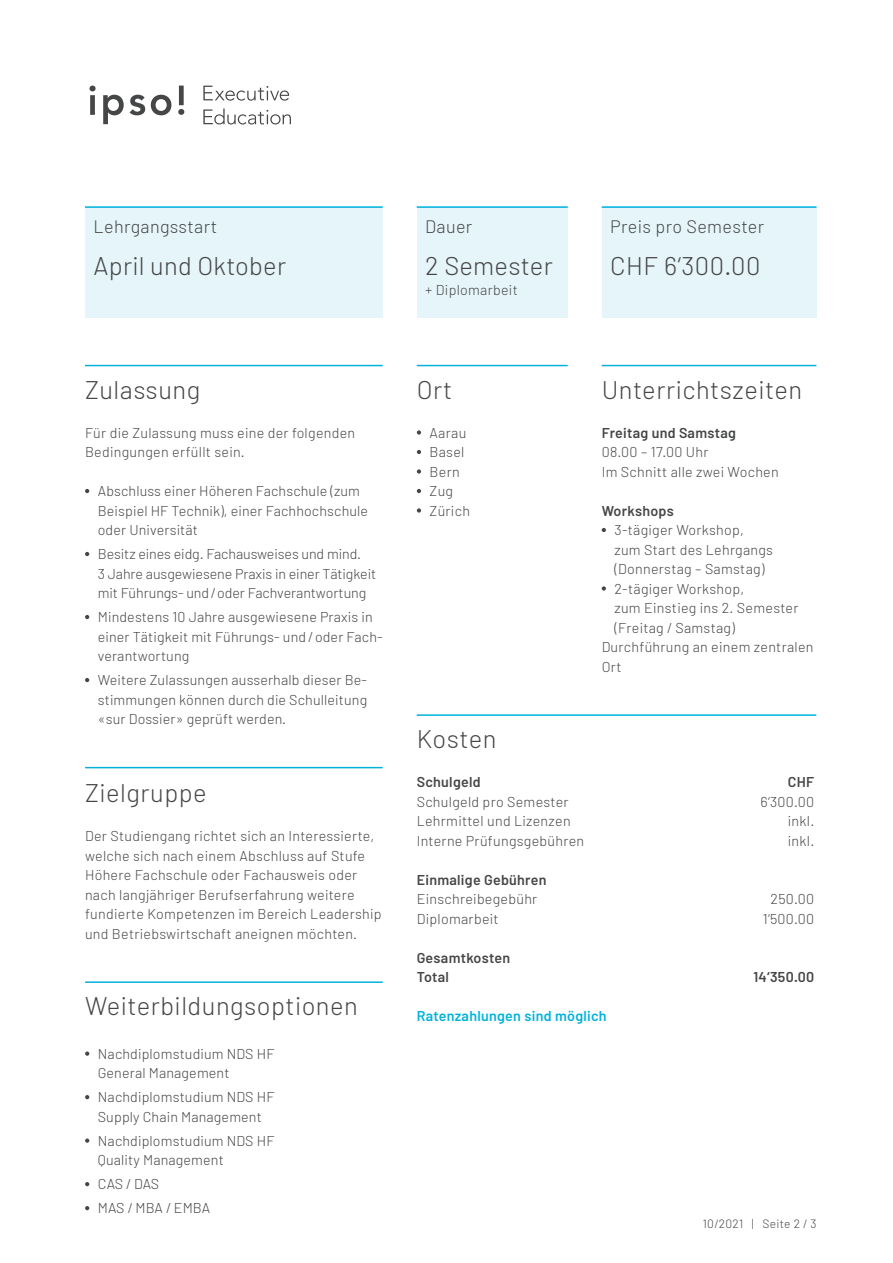
<style>
.page{position:relative;width:893px;height:1263px;background:#fff}
.page>*{position:absolute;margin:0;border:0;box-sizing:border-box;transform-origin:0 0}
.t1{font:300 25.5px "Barlow";letter-spacing:.02em;color:#454647}
.t2{font:300 18px "Barlow";letter-spacing:.02em;color:#454647}
.t3{font:300 14.25px/19.5px "Barlow";letter-spacing:.02em;color:#454647}
.t4{font:300 14.25px/19.5px "Barlow";letter-spacing:-.005em;color:#454647}
.t5{font:600 14.25px/19.5px "Barlow";letter-spacing:.02em;color:#454647}
.t6{font:600 14.25px "Barlow";letter-spacing:.02em;color:#00b2dd}
.t7{font:300 14.25px/24px "Barlow";letter-spacing:-.01em;color:#454647}
.t8{font:300 12px "Barlow";letter-spacing:.03em;color:#454647}
</style>
<div class="page">
<div style="left:85px;top:207px;width:298px;height:111px;background:#e5f5fa"></div>
<div style="left:417px;top:207px;width:151px;height:111px;background:#e5f5fa"></div>
<div style="left:602px;top:206px;width:214px;height:111px;background:#e5f5fa"></div>
<hr style="left:85px;top:206px;width:298px;height:2px;background:#00b2dd">
<hr style="left:417px;top:206px;width:151px;height:2px;background:#00b2dd">
<hr style="left:602px;top:206px;width:214px;height:2px;background:#00b2dd">
<hr style="left:85px;top:767px;width:298px;height:1px;background:#00b2dd">
<hr style="left:85px;top:365px;width:298px;height:1px;background:#00b2dd">
<svg style="left:85px;top:489px;width:4px;height:4px"></svg>
<svg style="left:85px;top:552px;width:4px;height:4px"></svg>
<svg style="left:85px;top:615px;width:4px;height:4px"></svg>
<svg style="left:85px;top:678px;width:4px;height:4px"></svg>
<hr style="left:85px;top:981px;width:298px;height:2px;background:#00b2dd">
<svg style="left:85px;top:1051px;width:4px;height:5px"></svg>
<svg style="left:85px;top:1095px;width:4px;height:4px"></svg>
<svg style="left:85px;top:1138px;width:4px;height:5px"></svg>
<svg style="left:85px;top:1182px;width:4px;height:4px"></svg>
<svg style="left:85px;top:1206px;width:4px;height:4px"></svg>
<hr style="left:417px;top:365px;width:151px;height:1px;background:#00b2dd">
<svg style="left:417px;top:430px;width:4px;height:5px"></svg>
<svg style="left:417px;top:450px;width:4px;height:4px"></svg>
<svg style="left:417px;top:469px;width:4px;height:5px"></svg>
<svg style="left:417px;top:489px;width:4px;height:4px"></svg>
<svg style="left:417px;top:508px;width:4px;height:5px"></svg>
<hr style="left:417px;top:714px;width:399px;height:2px;background:#00b2dd">
<svg style="left:602px;top:528px;width:4px;height:4px"></svg>
<svg style="left:602px;top:586px;width:4px;height:5px"></svg>
<hr style="left:602px;top:365px;width:214px;height:1px;background:#00b2dd">
<svg style="left:89px;top:86px;width:7px;height:29px"></svg>
<svg style="left:178px;top:86px;width:6px;height:29px"></svg>
<svg style="left:151px;top:95px;width:20px;height:20px"></svg>
<svg style="left:103px;top:95px;width:21px;height:29px"></svg>
<svg style="left:130px;top:95px;width:15px;height:20px"></svg>
<svg style="left:203px;top:86px;width:86px;height:15px"></svg>
<svg style="left:203px;top:108px;width:88px;height:16px"></svg>
<p class="t2" style="left:94px;top:216px;width:125px">Lehrgangsstart</p>
<h1 class="t1" style="left:94px;top:250px;width:194px">April und Oktober</h1>
<h1 class="t1" style="left:85px;top:374px;width:117px">Zulassung</h1>
<p class="t3" style="left:85px;top:423px;width:272px">Für die Zulassung muss eine der folgenden<br>Bedingungen erfüllt sein.</p>
<p class="t3" style="left:98px;top:481px;width:272px">Abschluss einer Höheren Fachschule (zum<br>Beispiel HF Technik), einer Fachhochschule oder Universität</p>
<p class="t4" style="left:98px;top:544px;width:280px">Besitz eines eidg. Fachausweises und mind.<br>3 Jahre ausgewiesene Praxis in einer Tätigkeit mit Führungs- und/oder Fachverantwortung</p>
<p class="t3" style="left:98px;top:607px;width:286px">Mindestens 10 Jahre ausgewiesene Praxis in einer Tätigkeit mit Führungs- und / oder Fach&shy;verantwortung</p>
<p class="t3" style="left:98px;top:670px;width:271px;text-align:justify">Weitere Zulassungen ausserhalb dieser Be&shy;stimmungen können durch die Schulleitung «sur Dossier» geprüft werden.</p>
<h1 class="t1" style="left:85px;top:777px;width:123px">Zielgruppe</h1>
<p class="t3" style="left:85px;top:826px;width:298px">Der Studiengang richtet sich an Interessierte, welche sich nach einem Abschluss auf Stufe Höhere Fachschule oder Fachausweis oder nach langjähriger Berufserfahrung weitere fundierte Kompetenzen im Bereich Leadership und Betriebswirtschaft aneignen möchten.</p>
<h1 class="t1" style="left:85px;top:990px;width:274px">Weiterbildungsoptionen</h1>
<p class="t3" style="left:98px;top:1044px;width:178px">Nachdiplomstudium NDS HF<br>General Management</p>
<p class="t3" style="left:98px;top:1087px;width:178px">Nachdiplomstudium NDS HF<br>Supply Chain Management</p>
<p class="t3" style="left:98px;top:1131px;width:178px">Nachdiplomstudium NDS HF<br>Quality Management</p>
<p class="t7" style="left:98px;top:1172px;width:114px">CAS / DAS<br>MAS / MBA / EMBA</p>
<p class="t2" style="left:425px;top:216px;width:49px">Dauer</p>
<h1 class="t1" style="left:425px;top:250px;width:129px">2 Semester</h1>
<p class="t3" style="left:425px;top:279px;width:94px">+ Diplomarbeit</p>
<h1 class="t1" style="left:417px;top:374px;width:37px">Ort</h1>
<p class="t3" style="left:430px;top:423px;width:42px">Aarau<br>Basel<br>Bern<br>Zug<br>Zürich</p>
<p class="t2" style="left:610px;top:215px;width:156px">Preis pro Semester</p>
<h1 class="t1" style="left:610px;top:250px;width:152px">CHF 6‘300.00</h1>
<h1 class="t1" style="left:602px;top:374px;width:202px">Unterrichtszeiten</h1>
<p class="t5" style="left:602px;top:423px;width:136px">Freitag und Samstag</p>
<p class="t3" style="left:602px;top:442px;width:179px">08.00 – 17.00 Uhr<br>Im Schnitt alle zwei Wochen</p>
<p class="t5" style="left:602px;top:501px;width:74px">Workshops</p>
<p class="t3" style="left:614px;top:520px;width:131px">3-tägiger Workshop,</p>
<p class="t3" style="left:614px;top:540px;width:160px">zum Start des Lehrgangs</p>
<p class="t3" style="left:614px;top:559px;width:151px">(Donnerstag – Samstag)</p>
<p class="t3" style="left:614px;top:579px;width:131px">2-tägiger Workshop,</p>
<p class="t3" style="left:614px;top:598px;width:186px">zum Einstieg ins 2. Semester</p>
<p class="t3" style="left:614px;top:618px;width:122px">(Freitag / Samstag)</p>
<p class="t3" style="left:602px;top:637px;width:213px">Durchführung an einem zentralen</p>
<p class="t3" style="left:602px;top:656px;width:21px">Ort</p>
<h1 class="t1" style="left:417px;top:723px;width:81px">Kosten</h1>
<p class="t5" style="left:417px;top:772px;width:66px">Schulgeld</p>
<p class="t5" style="left:788px;top:772px;width:28px">CHF</p>
<p class="t3" style="left:417px;top:792px;width:154px">Schulgeld pro Semester</p>
<p class="t3" style="left:760px;top:792px;width:55px">6‘300.00</p>
<p class="t3" style="left:417px;top:811px;width:155px">Lehrmittel und Lizenzen</p>
<p class="t3" style="left:788px;top:811px;width:28px">inkl.</p>
<p class="t3" style="left:417px;top:831px;width:169px">Interne Prüfungsgebühren</p>
<p class="t3" style="left:788px;top:831px;width:28px">inkl.</p>
<p class="t5" style="left:417px;top:870px;width:131px">Einmalige Gebühren</p>
<p class="t3" style="left:417px;top:889px;width:122px">Einschreibegebühr</p>
<p class="t3" style="left:771px;top:889px;width:45px">250.00</p>
<p class="t3" style="left:417px;top:909px;width:83px">Diplomarbeit</p>
<p class="t3" style="left:763px;top:909px;width:53px">1‘500.00</p>
<p class="t5" style="left:417px;top:948px;width:95px">Gesamtkosten<br>Total</p>
<p class="t5" style="left:753px;top:967px;width:62px">14‘350.00</p>
<p class="t6" style="left:417px;top:1007px;width:191px">Ratenzahlungen sind möglich</p>
<p class="t8" style="left:703px;top:1216px;width:115px">10/2021 | Seite 2 / 3</p>
</div>
